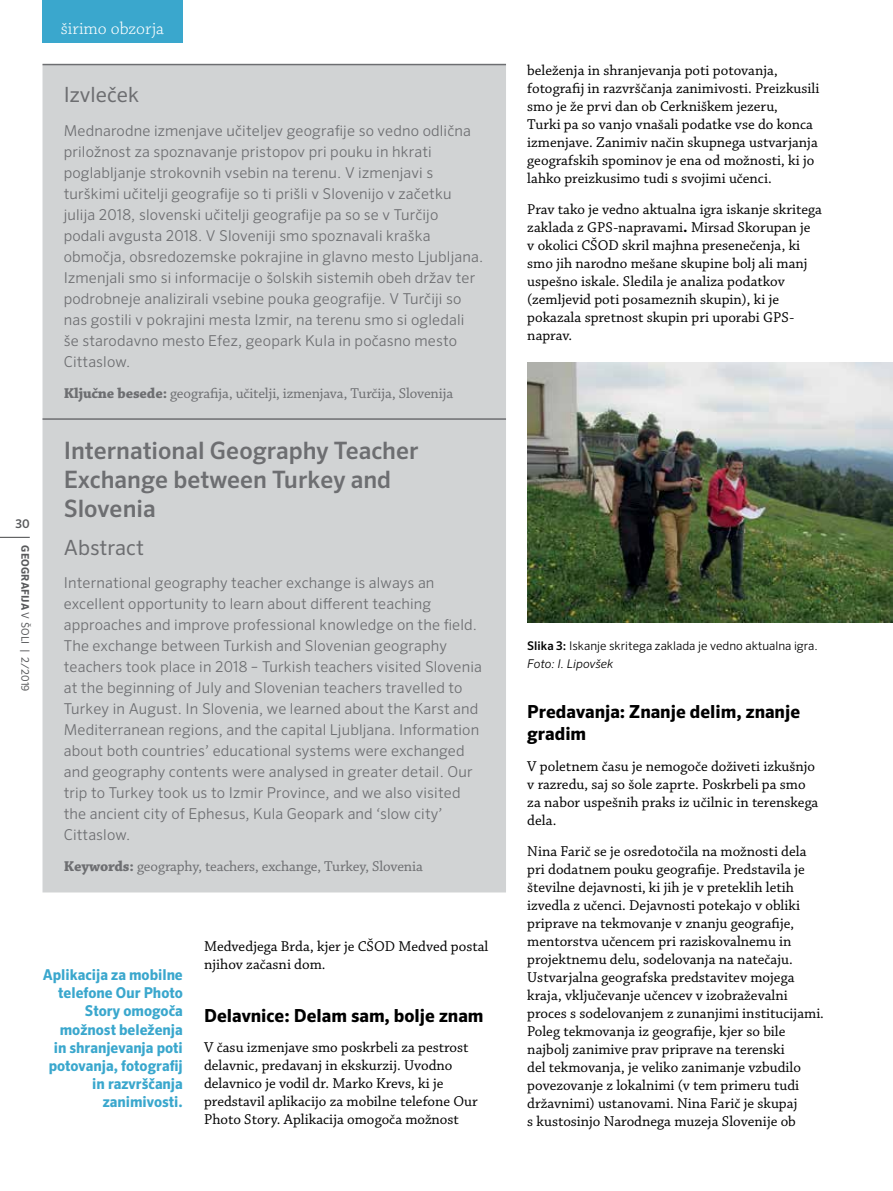
<style>
.page{position:relative;width:893px;height:1191px;background:#fff}
.page>*{position:absolute;margin:0;border:0;box-sizing:border-box;transform-origin:0 0}
.t1{font:500 24px/28.8px "Sero Pro";color:#6d6e71}
.t2{font:21px "Sero Pro";color:#6d6e71}
.t3{font:700 18px/21.6px "Sero Pro";color:#000}
.t4{font:300 18px "Chaparral Pro";color:#fff}
.t5{font:15px/18px "Chaparral Pro";color:#000}
.t6{font:300 15px/21px "Sero Pro";letter-spacing:.01em;color:#6d6e71}
.t7{font:700 15px/18px "Sero Pro";color:#3aa7cd;text-align:right;scale:.96 1}
.t8{font:15px "Chaparral Pro";letter-spacing:-.01em;color:#6d6e71}
.t9{font:300 12px/18.6px "Sero Pro";color:#000}
.t10{font:500 12px "Sero Pro";color:#58595b}
.t11{font:10.5px "Sero Pro";letter-spacing:.005em;color:#58595b}
.s1{font-weight:700}
.s2{font-weight:500}
.s3{font-style:italic}
</style>
<div class="page">
<div style="left:43px;top:65px;width:463px;height:827px;background:#d1d3d4"></div>
<hr style="left:43px;top:64px;width:463px;height:1px;background:#6d6e71">
<hr style="left:43px;top:418px;width:463px;height:2px;background:#6d6e71">
<img style="left:527px;top:362px;width:366px;height:261px">
<hr style="left:0;top:537px;width:30px;height:1px;background:#58595b">
<div style="left:42px;top:0;width:141px;height:43px;background:#3aa7cd"></div>
<p class="t10" style="left:16px;top:516px;width:16px">30</p>
<p class="t11" style="left:32px;top:545px;width:148px;rotate:90deg"><span class="s1">Geografija</span> v šoli | 2/2019</p>
<p class="t4" style="left:61px;top:18px;width:105px">širimo obzorja</p>
<h2 class="t2" style="left:64px;top:82px;width:77px">Izvleček</h2>
<p class="t6" style="left:64px;top:120px;width:421px">Mednarodne izmenjave učiteljev geografije so vedno odlična priložnost za spoznavanje pristopov pri pouku in hkrati poglabljanje strokovnih vsebin na terenu. V izmenjavi s turškimi učitelji geografije so ti prišli v Slovenijo v začetku julija 2018, slovenski učitelji geografije pa so se v Turčijo podali avgusta 2018. V Sloveniji smo spoznavali kraška območja, obsredozemske pokrajine in glavno mesto Ljubljana.<br>Izmenjali smo si informacije o šolskih sistemih obeh držav ter podrobneje analizirali vsebine pouka geografije. V Turčiji so nas gostili v pokrajini mesta Izmir, na terenu smo si ogledali<br>še starodavno mesto Efez, geopark Kula in počasno mesto Cittaslow.</p>
<p class="t8" style="left:64px;top:385px;width:391px"><span class="s1">Ključne besede:</span> geografija, učitelji, izmenjava, Turčija, Slovenija</p>
<h1 class="t1" style="left:64px;top:436px;width:356px">International Geography Teacher<br>Exchange between Turkey and<br>Slovenia</h1>
<h2 class="t2" style="left:64px;top:534px;width:82px">Abstract</h2>
<p class="t6" style="left:64px;top:572px;width:420px">I nternational geography teacher exchange is always an excellent opportunity to learn about different teaching approaches and improve professional knowledge on the field.<br>The exchange between Turkish and Slovenian geography teachers took place in 2018 – Turkish teachers visited Slovenia at the beginning of July and Slovenian teachers travelled to Turkey in August. I n Slovenia, we learned about the Karst and Mediterranean regions, and the capital Ljubljana. I nformation about both countries’ educational systems were exchanged and geography contents were analysed in greater detail. Our trip to Turkey took us to I zmir Province, and we also visited the ancient city of Ephesus, Kula Geopark and ‘slow city’ Cittaslow.</p>
<p class="t8" style="left:64px;top:858px;width:361px"><span class="s1">Keywords:</span> geography, teachers, exchange, Turkey, Slovenia</p>
<p class="t7" style="left:43px;top:966px;width:147px">Aplikacija za mobilne telefone Our Photo<br>Story omogoča možnost beleženja<br>in shranjevanja poti potovanja, fotografij in razvrščanja zanimivosti.</p>
<p class="t5" style="left:204px;top:938px;width:286px">Medvedjega Brda, kjer je CŠOD Medved postal njihov začasni dom.</p>
<p class="t3" style="left:204px;top:1004px;width:281px">Delavnice: Delam sam, bolje znam</p>
<p class="t5" style="left:204px;top:1039px;width:275px">V času izmenjave smo poskrbeli za pestrost delavnic, predavanj in ekskurzij. Uvodno delavnico je vodil dr. Marko Krevs, ki je predstavil aplikacijo za mobilne telefone Our Photo Story. Aplikacija omogoča možnost</p>
<p class="t5" style="left:527px;top:62px;width:294px">beleženja in shranjevanja poti potovanja, fotografij in razvrščanja zanimivosti. Preizkusili smo je že prvi dan ob Cerkniškem jezeru,<br>Turki pa so vanjo vnašali podatke vse do konca izmenjave. Zanimiv način skupnega ustvarjanja geografskih spominov je ena od možnosti, ki jo lahko preizkusimo tudi s svojimi učenci.</p>
<p class="t5" style="left:527px;top:200px;width:296px">Prav tako je vedno aktualna igra iskanje skritega zaklada z GPS-napravami<span class="s1">.</span> Mirsad Skorupan je<br>v okolici CŠOD skril majhna presenečenja, ki smo jih narodno mešane skupine bolj ali manj uspešno iskale. Sledila je analiza podatkov (zemljevid poti posameznih skupin), ki je pokazala spretnost skupin pri uporabi GPS&shy;naprav.</p>
<p class="t9" style="left:527px;top:636px;width:292px"><span class="s2">Slika 3:</span> I skanje skritega zaklada je vedno aktualna igra.<br><span class="s3">Foto: I. Lipovšek</span></p>
<p class="t3" style="left:527px;top:701px;width:274px">Predavanja: Znanje delim, znanje gradim</p>
<p class="t5" style="left:527px;top:757px;width:293px">V poletnem času je nemogoče doživeti izkušnjo v razredu, saj so šole zaprte. Poskrbeli pa smo za nabor uspešnih praks iz učilnic in terenskega dela.</p>
<p class="t5" style="left:527px;top:842px;width:298px">Nina Farič se je osredotočila na možnosti dela pri dodatnem pouku geografije. Predstavila je številne dejavnosti, ki jih je v preteklih letih izvedla z učenci. Dejavnosti potekajo v obliki priprave na tekmovanje v znanju geografije, mentorstva učencem pri raziskovalnemu in projektnemu delu, sodelovanja na natečaju.<br>Ustvarjalna geografska predstavitev mojega kraja, vključevanje učencev v izobraževalni proces s sodelovanjem z zunanjimi institucijami.<br>Poleg tekmovanja iz geografije, kjer so bile najbolj zanimive prav priprave na terenski<br>del tekmovanja, je veliko zanimanje vzbudilo povezovanje z lokalnimi (v tem primeru tudi državnimi) ustanovami. Nina Farič je skupaj<br>s kustosinjo Narodnega muzeja Slovenije ob</p>
</div>
